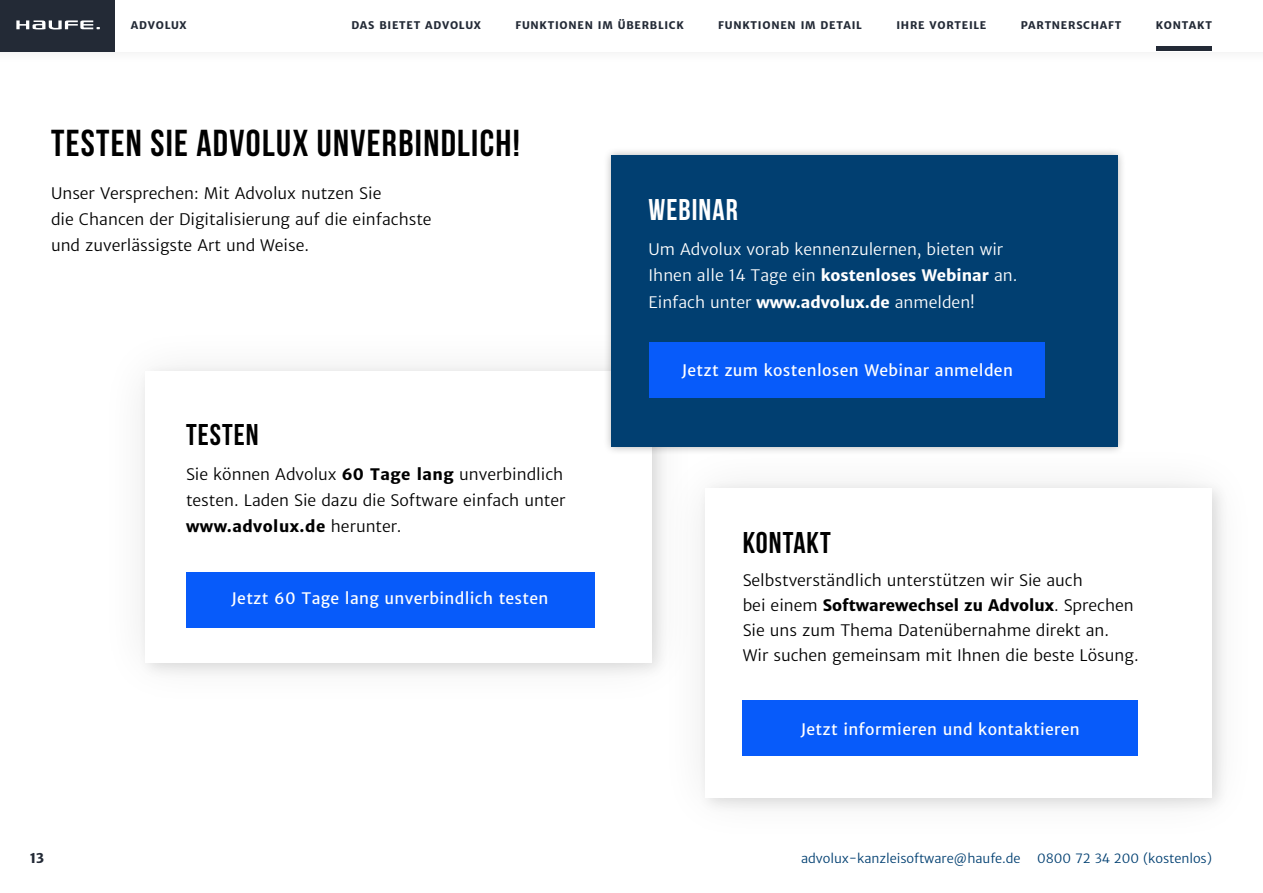
<style>
.page{position:relative;width:1263px;height:893px;background:#fff}
.page>*{position:absolute;margin:0;border:0;box-sizing:border-box;transform-origin:0 0}
.t1{font:700 37.5px "Bebas Neue";letter-spacing:.035em;color:#000}
.t2{font:700 30px "Bebas Neue";letter-spacing:.035em;color:#000}
.t3{font:700 30px "Bebas Neue";letter-spacing:.035em;color:#fff}
.t4{font:15.75px/26.2px "Haufe Merriweather Sans Lt";color:#000}
.t5{font:15.75px/26.2px "Haufe Merriweather Sans Lt";color:#fff}
.t6{font:15.75px "Haufe Merriweather Sans";letter-spacing:.02em;color:#fff}
.t7{font:700 15.75px "Haufe Merriweather Sans";color:#000}
.t8{font:700 15.75px "Haufe Merriweather Sans";letter-spacing:.03em;color:#000}
.t9{font:700 13.5px "Haufe Merriweather Sans";color:#232a36}
.t10{font:12.75px "Haufe Merriweather Sans Lt";letter-spacing:-.005em;color:#013f71}
.t11{font:700 10.5px "Haufe Merriweather Sans";letter-spacing:.07em;color:#232a36}
.s1{font-family:"Haufe Merriweather Sans";font-weight:700}
.s2{font-family:"Haufe Merriweather Sans Lt";font-weight:400}
</style>
<div class="page">
<div style="left:98px;top:324px;width:600px;height:386px;background:#000;opacity:.1"></div>
<div style="left:145px;top:372px;width:506px;height:291px;background:#fff"></div>
<div style="left:603px;top:146px;width:523px;height:309px;background:#000;opacity:.3"></div>
<div style="left:612px;top:155px;width:506px;height:292px;background:#013f71"></div>
<div style="left:650px;top:342px;width:395px;height:56px;background:#075bfa"></div>
<hr style="left:1157px;top:47px;width:55px;height:4px;background:#232a36">
<div style="left:0;top:0;width:115px;height:51px;background:#232a36"></div>
<svg style="left:16px;top:20px;width:84px;height:9px"></svg>
<div style="left:658px;top:441px;width:601px;height:404px;background:#000;opacity:.1"></div>
<div style="left:706px;top:488px;width:506px;height:310px;background:#fff"></div>
<div style="left:186px;top:572px;width:408px;height:55px;background:#075bfa"></div>
<div style="left:742px;top:701px;width:396px;height:55px;background:#075bfa"></div>
<p class="t11" style="left:131px;top:19px;width:57px">ADVOLUX</p>
<p class="t11" style="left:352px;top:19px;width:131px">DAS BIETET ADVOLUX</p>
<p class="t11" style="left:515px;top:19px;width:170px">FUNKTIONEN IM ÜBERBLICK</p>
<p class="t11" style="left:718px;top:19px;width:145px">FUNKTIONEN IM DETAIL</p>
<p class="t11" style="left:896px;top:19px;width:91px">IHRE VORTEILE</p>
<p class="t11" style="left:1021px;top:19px;width:102px">PARTNERSCHAFT</p>
<p class="t11" style="left:1156px;top:19px;width:58px">KONTAKT</p>
<h1 class="t1" style="left:51px;top:122px;width:470px">TESTEN SIE ADVOLUX UNVERBINDLICH!</h1>
<p class="t4" style="left:51px;top:180px;width:382px">Unser Versprechen: Mit Advolux nutzen Sie<br>die Chancen der Digitalisierung auf die einfachste und zuverlässigste Art und Weise.</p>
<h2 class="t2" style="left:186px;top:418px;width:74px">TESTEN</h2>
<p class="t4" style="left:186px;top:461px;width:381px">Sie können Advolux <span class="s1">60 Tage lang</span> unverbindlich testen. Laden Sie dazu die Software einfach unter</p>
<p class="t8" style="left:186px;top:517px;width:217px">www.advolux.de <span class="s2">herunter.</span></p>
<p class="t6" style="left:232px;top:589px;width:318px">Jetzt 60 Tage lang unverbindlich testen</p>
<h2 class="t3" style="left:648px;top:194px;width:91px">WEBINAR</h2>
<p class="t5" style="left:648px;top:236px;width:370px">Um Advolux vorab kennenzulernen, bieten wir<br>Ihnen alle 14 Tage ein <span class="s1">kostenloses Webinar</span> an.<br>Einfach unter <span class="s1">www.advolux.de</span> anmelden!</p>
<p class="t6" style="left:682px;top:361px;width:333px">Jetzt zum kostenlosen Webinar anmelden</p>
<h2 class="t2" style="left:743px;top:526px;width:90px">KONTAKT</h2>
<p class="t4" style="left:743px;top:568px;width:342px">Selbstverständlich unterstützen wir Sie auch</p>
<p class="t7" style="left:743px;top:596px;width:393px"><span class="s2">bei einem</span> Softwarewechsel zu Advolux<span class="s2">. Sprechen</span></p>
<p class="t4" style="left:743px;top:618px;width:397px;line-height:24.8px">Sie uns zum Thema Datenübernahme direkt an.<br>Wir suchen gemeinsam mit Ihnen die beste Lösung.</p>
<p class="t6" style="left:801px;top:719px;width:280px">Jetzt informieren und kontaktieren</p>
<p class="t9" style="left:30px;top:850px;width:16px">13</p>
<p class="t10" style="left:801px;top:851px;width:221px">advolux-kanzleisoftware@haufe.de</p>
<p class="t10" style="left:1037px;top:851px;width:176px">0800 72 34 200 (kostenlos)</p>
</div>
